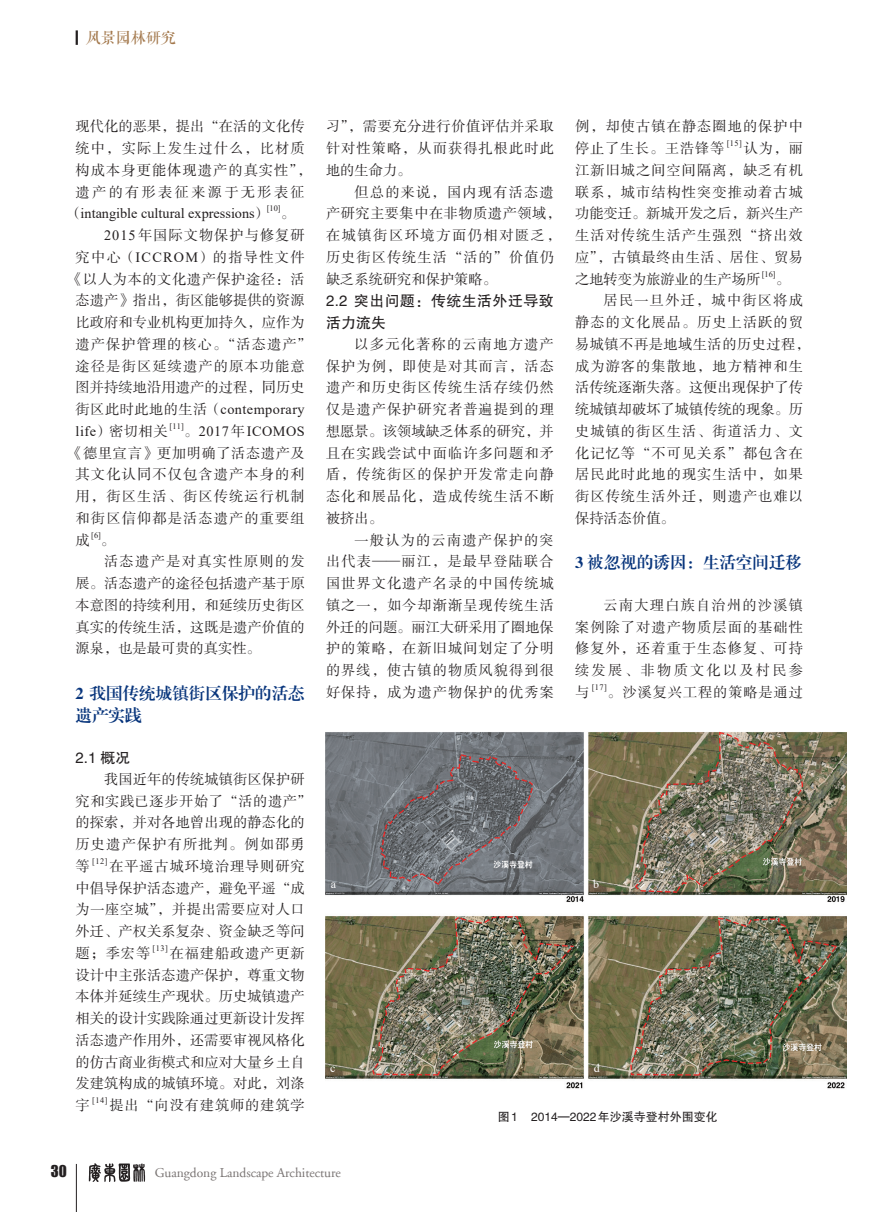
<style>
.page{position:relative;width:893px;height:1212px;background:#fff}
.page>*{position:absolute;margin:0;border:0;box-sizing:border-box;transform-origin:0 0}
.t1{font:16.5px/21.8px "FZXBSK GBK1 0";color:#08357c}
.t2{font:15px/21.8px "FZHTK GBK1 0";letter-spacing:.025em;color:#231f20}
.t3{font:15px "FZQKBYSJW GB1 0";color:#a3784c}
.t4{font:15px "Impact";color:#231f20}
.t5{font:14.25px/21.8px "FZSSK GBK1 0";letter-spacing:.07em;color:#231f20;text-align:justify}
.t6{font:14.25px/21.8px "FZSSK GBK1 0";letter-spacing:.005em;color:#231f20}
.t7{font:14.25px "FZSSK GBK1 0";color:#231f20}
.t8{font:14.25px "Times New Roman";color:#231f20}
.t9{font:14.25px "FZSSK GBK1 0";letter-spacing:.09em;color:#231f20}
.t10{font:14.25px "Times New Roman";letter-spacing:.03em;color:#231f20}
.t11{font:14.25px "FZSSK GBK1 0";letter-spacing:.04em;color:#231f20}
.t12{font:14.25px "FZSSK GBK1 0";letter-spacing:.035em;color:#231f20}
.t13{font:14.25px "Times New Roman";letter-spacing:.035em;color:#231f20}
.t14{font:13.5px "Adobe Garamond LT";letter-spacing:-.005em;color:#797473}
.t15{font:12px "FZHTK GBK1 0";color:#231f20}
.t16{font:12px "Times New Roman";color:#fff}
.t17{font:8.25px "Times New Roman";letter-spacing:.055em;color:#231f20}
.s1{font-family:"FZSSK GBK1 0"}
.s2{font-family:"Times New Roman"}
</style>
<div class="page">
<svg style="left:76px;top:30px;width:2px;height:15px"></svg>
<img style="left:88px;top:1163px;width:58px;height:19px">
<hr style="left:76px;top:1164px;width:1px;height:48px;background:#231f20">
<img style="left:325px;top:731px;width:522px;height:358px">
<p class="t3" style="left:86px;top:30px;width:91px">风景园林研究</p>
<p class="t5" style="left:76px;top:116px;width:238px;text-align:left">现代化的恶果，提出“在活的文化传统中，实际上发生过什么，比材质构成本身更能体现遗产的真实性”，遗产的有形表征来源于无形表征</p>
<p class="t8" style="left:68px;top:203px;width:200px"><span class="s1">（</span>intangible cultural expressions<span class="s1">）</span></p>
<p class="t17" style="left:267px;top:203px;width:15px">[10]</p>
<p class="t5" style="left:281px;top:203px;width:16px">。</p>
<p class="t5" style="left:104px;top:225px;width:202px"><span class="s2">2015</span>年国际文物保护与修复研</p>
<p class="t9" style="left:76px;top:249px;width:231px">究中心（<span class="s2">ICCROM</span>）的指导性文件</p>
<p class="t11" style="left:68px;top:271px;width:238px">《以人为本的文化遗产保护途径：活</p>
<p class="t6" style="left:76px;top:290px;width:231px">态遗产》指出，街区能够提供的资源</p>
<p class="t6" style="left:76px;top:312px;width:231px">比政府和专业机构更加持久，应作为</p>
<p class="t5" style="left:76px;top:334px;width:238px">遗产保护管理的核心。“活态遗产”</p>
<p class="t5" style="left:76px;top:356px;width:231px">途径是街区延续遗产的原本功能意</p>
<p class="t6" style="left:76px;top:377px;width:231px">图并持续地沿用遗产的过程，同历史</p>
<p class="t10" style="left:76px;top:399px;width:231px"><span class="s1">街区此时此地的生活（</span>contemporary</p>
<p class="t5" style="left:76px;top:421px;width:93px"><span class="s2">life</span>）密切相关</p>
<p class="t17" style="left:169px;top:420px;width:16px">[11]</p>
<p class="t13" style="left:184px;top:421px;width:122px"><span class="s1">。</span>2017<span class="s1">年</span>ICOMOS</p>
<p class="t5" style="left:76px;top:443px;width:231px;text-indent:-7px">《德里宣言》更加明确了活态遗产及其文化认同不仅包含遗产本身的利用，街区生活、街区传统运行机制和街区信仰都是活态遗产的重要组成</p>
<p class="t17" style="left:91px;top:529px;width:11px">[6]</p>
<p class="t5" style="left:101px;top:530px;width:16px">。</p>
<p class="t9" style="left:104px;top:554px;width:202px">活态遗产是对真实性原则的发</p>
<p class="t6" style="left:76px;top:573px;width:231px">展。活态遗产的途径包括遗产基于原</p>
<p class="t6" style="left:76px;top:595px;width:231px">本意图的持续利用，和延续历史街区</p>
<p class="t6" style="left:76px;top:617px;width:231px">真实的传统生活，这既是遗产价值的</p>
<p class="t7" style="left:76px;top:641px;width:187px">源泉，也是最可贵的真实性。</p>
<p class="t1" style="left:76px;top:683px;width:231px">2 我国传统城镇街区保护的活态遗产实践</p>
<p class="t2" style="left:76px;top:747px;width:56px">2.1 概况</p>
<p class="t6" style="left:76px;top:769px;width:238px;text-indent:28px">我国近年的传统城镇街区保护研究和实践已逐步开始了“活的遗产”的探索，并对各地曾出现的静态化的历史遗产保护有所批判。例如邵勇等</p>
<p class="t17" style="left:92px;top:855px;width:17px">[12]</p>
<p class="t5" style="left:76px;top:856px;width:231px;text-indent:34px">在平遥古城环境治理导则研究中倡导保护活态遗产，避免平遥“成为一座空城”，并提出需要应对人口外迁、产权关系复杂、资金缺乏等问题；季宏等</p>
<p class="t17" style="left:153px;top:942px;width:17px">[13]</p>
<p class="t5" style="left:76px;top:943px;width:231px;text-indent:94px">在福建船政遗产更新设计中主张活态遗产保护，尊重文物本体并延续生产现状。历史城镇遗产相关的设计实践除通过更新设计发挥活态遗产作用外，还需要审视风格化的仿古商业街模式和应对大量乡土自发建筑构成的城镇环境。对此，刘涤宇</p>
<p class="t17" style="left:92px;top:1095px;width:17px">[14]</p>
<p class="t5" style="left:109px;top:1095px;width:197px">提出“向没有建筑师的建筑学</p>
<p class="t5" style="left:326px;top:116px;width:229px">习”，需要充分进行价值评估并采取针对性策略，从而获得扎根此时此地的生命力。</p>
<p class="t5" style="left:326px;top:182px;width:237px;text-align:left;text-indent:28px">但总的来说，国内现有活态遗产研究主要集中在非物质遗产领域，在城镇街区环境方面仍相对匮乏，历史街区传统生活“活的”价值仍缺乏系统研究和保护策略。</p>
<p class="t2" style="left:326px;top:290px;width:229px">2.2 突出问题：传统生活外迁导致活力流失</p>
<p class="t5" style="left:326px;top:334px;width:229px;text-indent:28px">以多元化著称的云南地方遗产保护为例，即使是对其而言，活态遗产和历史街区传统生活存续仍然仅是遗产保护研究者普遍提到的理想愿景。该领域缺乏体系的研究，并且在实践尝试中面临许多问题和矛盾，传统街区的保护开发常走向静态化和展品化，造成传统生活不断被挤出。</p>
<p class="t5" style="left:326px;top:530px;width:229px;text-indent:28px">一般认为的云南遗产保护的突出代表——丽江，是最早登陆联合国世界文化遗产名录的中国传统城镇之一，如今却渐渐呈现传统生活外迁的问题。丽江大研采用了圈地保护的策略，在新旧城间划定了分明的界线，使古镇的物质风貌得到很好保持，成为遗产物保护的优秀案</p>
<p class="t5" style="left:575px;top:116px;width:229px">例，却使古镇在静态圈地的保护中停止了生长。王浩锋等</p>
<p class="t17" style="left:727px;top:138px;width:17px">[15]</p>
<p class="t5" style="left:575px;top:138px;width:229px;text-indent:169px">认为，丽江新旧城之间空间隔离，缺乏有机联系，城市结构性突变推动着古城功能变迁。新城开发之后，新兴生产生活对传统生活产生强烈“挤出效应”，古镇最终由生活、居住、贸易之地转变为旅游业的生产场所</p>
<p class="t17" style="left:762px;top:268px;width:15px">[16]</p>
<p class="t5" style="left:776px;top:269px;width:16px">。</p>
<p class="t5" style="left:604px;top:290px;width:201px">居民一旦外迁，城中街区将成</p>
<p class="t5" style="left:575px;top:312px;width:229px">静态的文化展品。历史上活跃的贸</p>
<p class="t12" style="left:575px;top:336px;width:237px">易城镇不再是地域生活的历史过程，</p>
<p class="t5" style="left:575px;top:356px;width:229px">成为游客的集散地，地方精神和生</p>
<p class="t7" style="left:575px;top:380px;width:229px">活传统逐渐失落。这便出现保护了传</p>
<p class="t7" style="left:575px;top:402px;width:229px">统城镇却破坏了城镇传统的现象。历</p>
<p class="t5" style="left:575px;top:421px;width:229px">史城镇的街区生活、街道活力、文</p>
<p class="t5" style="left:575px;top:443px;width:229px">化记忆等“不可见关系”都包含在</p>
<p class="t5" style="left:575px;top:464px;width:229px">居民此时此地的现实生活中，如果</p>
<p class="t5" style="left:575px;top:486px;width:229px">街区传统生活外迁，则遗产也难以</p>
<p class="t5" style="left:575px;top:508px;width:101px">保持活态价值。</p>
<p class="t1" style="left:575px;top:552px;width:228px">3 被忽视的诱因：生活空间迁移</p>
<p class="t5" style="left:575px;top:595px;width:229px;text-indent:28px">云南大理白族自治州的沙溪镇案例除了对遗产物质层面的基础性修复外，还着重于生态修复、可持续发展、非物质文化以及村民参与</p>
<p class="t17" style="left:592px;top:681px;width:17px">[17]</p>
<p class="t5" style="left:607px;top:682px;width:197px">。沙溪复兴工程的策略是通过</p>
<p class="t16" style="left:331px;top:875px;width:7px">a</p>
<p class="t16" style="left:330px;top:1060px;width:7px">c</p>
<p class="t16" style="left:593px;top:875px;width:7px">b</p>
<p class="t16" style="left:594px;top:1060px;width:7px">d</p>
<p class="t15" style="left:498px;top:1110px;width:221px">图1 2014—2022年沙溪寺登村外围变化</p>
<p class="t4" style="left:51px;top:1160px;width:17px">30</p>
<p class="t14" style="left:155px;top:1166px;width:187px">Guangdong Landscape Architecture</p>
</div>
